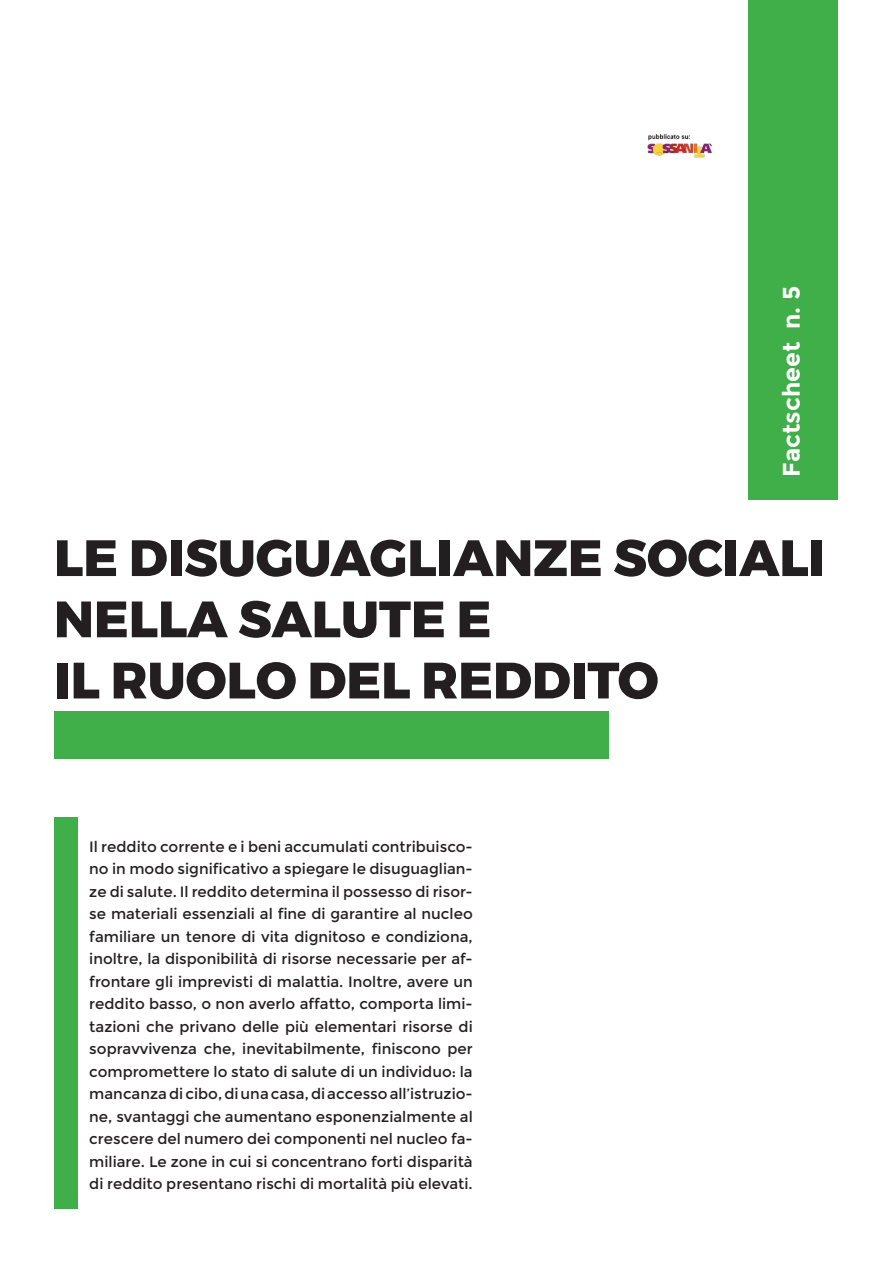
<style>
.page{position:relative;width:893px;height:1263px;background:#fff}
.page>*{position:absolute;margin:0;border:0;box-sizing:border-box;transform-origin:0 0}
.Titolo{font:800 51px/61.2px "Montserrat";color:#231f20}
.t1{font:700 24px "Montserrat";color:#fff}
.Testo{font:15px/22.5px "Montserrat";color:#231f20;text-align:justify}
</style>
<div class="page">
<div style="left:748px;top:0;width:89px;height:500px;background:#40ae49"></div>
<div style="left:54px;top:712px;width:554px;height:47px;background:#40ae49"></div>
<div style="left:54px;top:818px;width:24px;height:391px;background:#40ae49"></div>
<img style="left:647px;top:134px;width:65px;height:24px">
<p class="t1" style="left:777px;top:477px;width:192px;rotate:-90deg">Factscheet n. 5</p>
<p class="Titolo" style="left:54px;top:528px;width:773px">LE DISUGUAGLIANZE SOCIALI<br>NELLA SALUTE E</p>
<p class="Titolo" style="left:54px;top:650px;width:606px">IL RUOLO DEL REDDITO</p>
<p class="Testo" style="left:89px;top:835px;width:385px">Il reddito corrente e i beni accumulati contribuisco&shy;no in modo significativo a spiegare le disuguaglian&shy;ze di salute. Il reddito determina il possesso di risor&shy;se materiali essenziali al fine di garantire al nucleo familiare un tenore di vita dignitoso e condiziona, inoltre, la disponibilità di risorse necessarie per af&shy;frontare gli imprevisti di malattia. Inoltre, avere un reddito basso, o non averlo affatto, comporta limi&shy;tazioni che privano delle più elementari risorse di sopravvivenza che, inevitabilmente, finiscono per compromettere lo stato di salute di un individuo: la mancanza di cibo, di una casa, di accesso all’istruzio&shy;ne, svantaggi che aumentano esponenzialmente al crescere del numero dei componenti nel nucleo fa&shy;miliare. Le zone in cui si concentrano forti disparità di reddito presentano rischi di mortalità più elevati.</p>
</div>
